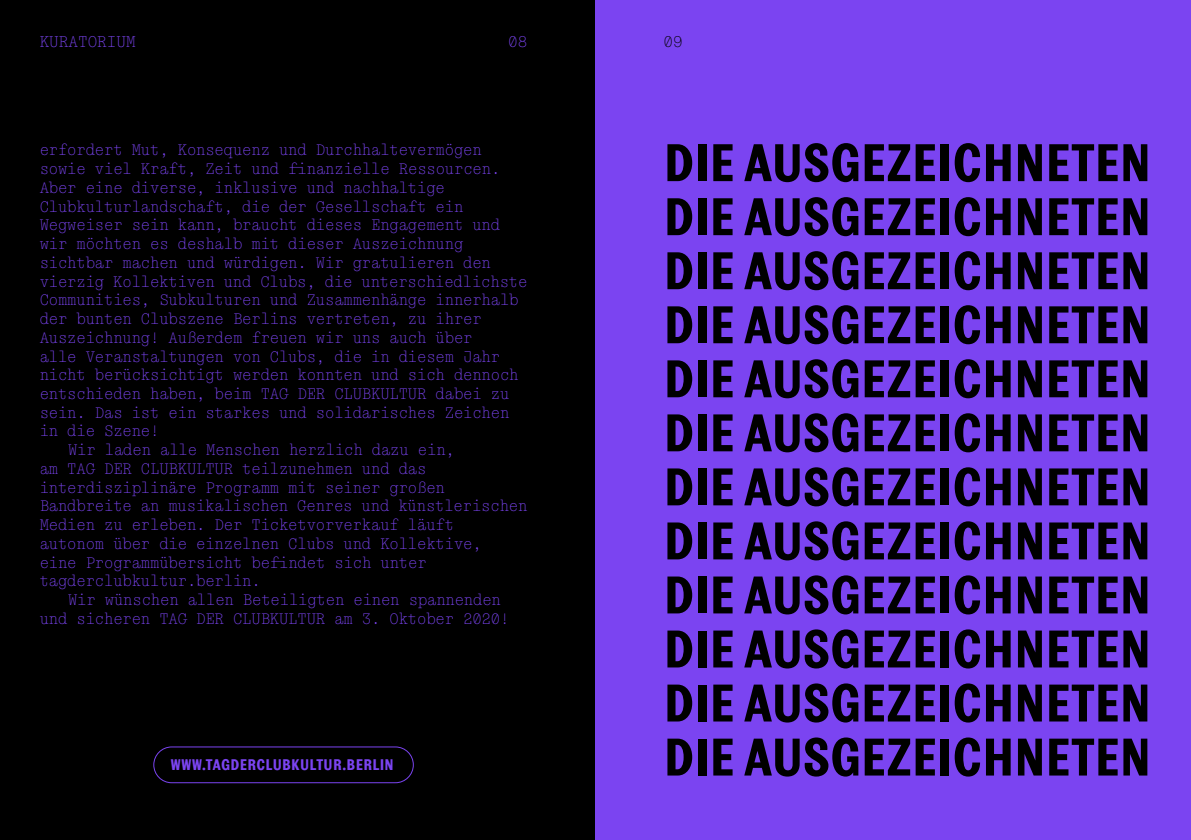
<style>
.page{position:relative;width:1191px;height:840px;background:#fff}
.page>*{position:absolute;margin:0;border:0;box-sizing:border-box;transform-origin:0 0}
.t1{font:700 52px/54px "Topol";letter-spacing:-.005em;color:#000;text-align:justify}
.t2{font:300 16px "ABC Simon Mono";color:#7b44f1}
.t3{font:300 16px "ABC Simon Mono";color:#000}
.t4{font:300 15.6px "ABC Simon Mono";letter-spacing:-.01em;color:#7b44f1}
.t5{font:700 15.2px "Topol";letter-spacing:.02em;color:#7b44f1}
</style>
<div class="page">
<div style="left:0;top:0;width:1191px;height:839px;background:#000"></div>
<div style="left:595px;top:0;width:596px;height:839px;background:#7b44f1"></div>
<div style="left:153px;top:746px;width:261px;height:36px;border:1px solid #7b44f1;border-radius:18px"></div>
<p class="t2" style="left:40px;top:31px;width:97px">KURATORIUM</p>
<p class="t2" style="left:508px;top:31px;width:21px">08</p>
<p class="t3" style="left:663px;top:31px;width:21px">09</p>
<p class="t4" style="left:40px;top:140px;width:443px">erfordert Mut, Konsequenz und Durchhaltevermögen</p>
<p class="t4" style="left:40px;top:159px;width:462px">sowie viel Kraft, Zeit und finanzielle Ressourcen.</p>
<p class="t4" style="left:40px;top:178px;width:407px">Aber eine diverse, inklusive und nachhaltige</p>
<p class="t4" style="left:40px;top:196px;width:425px">Clubkulturlandschaft, die der Gesellschaft ein</p>
<p class="t4" style="left:40px;top:215px;width:462px">Wegweiser sein kann, braucht dieses Engagement und</p>
<p class="t4" style="left:40px;top:234px;width:425px">wir möchten es deshalb mit dieser Auszeichnung</p>
<p class="t4" style="left:40px;top:253px;width:453px">sichtbar machen und würdigen. Wir gratulieren den</p>
<p class="t4" style="left:40px;top:271px;width:489px">vierzig Kollektiven und Clubs, die unterschiedlichste</p>
<p class="t4" style="left:40px;top:290px;width:480px">Communities, Subkulturen und Zusammenhänge innerhalb</p>
<p class="t4" style="left:40px;top:309px;width:443px">der bunten Clubszene Berlins vertreten, zu ihrer</p>
<p class="t4" style="left:40px;top:327px;width:434px">Auszeichnung! Außerdem freuen wir uns auch über</p>
<p class="t4" style="left:40px;top:346px;width:462px">alle Veranstaltungen von Clubs, die in diesem Jahr</p>
<p class="t4" style="left:40px;top:365px;width:480px">nicht berücksichtigt werden konnten und sich dennoch</p>
<p class="t4" style="left:40px;top:384px;width:471px">entschieden haben, beim TAG DER CLUBKULTUR dabei zu</p>
<p class="t4" style="left:40px;top:402px;width:471px">sein. Das ist ein starkes und solidarisches Zeichen</p>
<p class="t4" style="left:40px;top:421px;width:121px">in die Szene!</p>
<p class="t4" style="left:68px;top:440px;width:388px">Wir laden alle Menschen herzlich dazu ein,</p>
<p class="t4" style="left:40px;top:458px;width:388px">am TAG DER CLUBKULTUR teilzunehmen und das</p>
<p class="t4" style="left:40px;top:477px;width:407px">interdisziplinäre Programm mit seiner großen</p>
<p class="t4" style="left:40px;top:496px;width:489px">Bandbreite an musikalischen Genres und künstlerischen</p>
<p class="t4" style="left:40px;top:515px;width:416px">Medien zu erleben. Der Ticketvorverkauf läuft</p>
<p class="t4" style="left:40px;top:533px;width:443px">autonom über die einzelnen Clubs und Kollektive,</p>
<p class="t4" style="left:40px;top:552px;width:388px">eine Programmübersicht befindet sich unter</p>
<p class="t4" style="left:40px;top:571px;width:223px">tagderclubkultur.berlin.</p>
<p class="t4" style="left:68px;top:589px;width:434px">Wir wünschen allen Beteiligten einen spannenden</p>
<p class="t4" style="left:40px;top:608px;width:471px">und sicheren TAG DER CLUBKULTUR am 3. Oktober 2020!</p>
<p class="t5" style="left:171px;top:754px;width:224px">WWW.TAGDERCLUBKULTUR.BERLIN</p>
<h1 class="t1" style="left:663px;top:134px;width:489px">DIE AUSGEZEICHNETEN DIE AUSGEZEICHNETEN DIE AUSGEZEICHNETEN DIE AUSGEZEICHNETEN DIE AUSGEZEICHNETEN DIE AUSGEZEICHNETEN DIE AUSGEZEICHNETEN DIE AUSGEZEICHNETEN DIE AUSGEZEICHNETEN DIE AUSGEZEICHNETEN DIE AUSGEZEICHNETEN</h1>
<h1 class="t1" style="left:663px;top:728px;width:489px">DIE AUSGEZEICHNETEN</h1>
</div>
